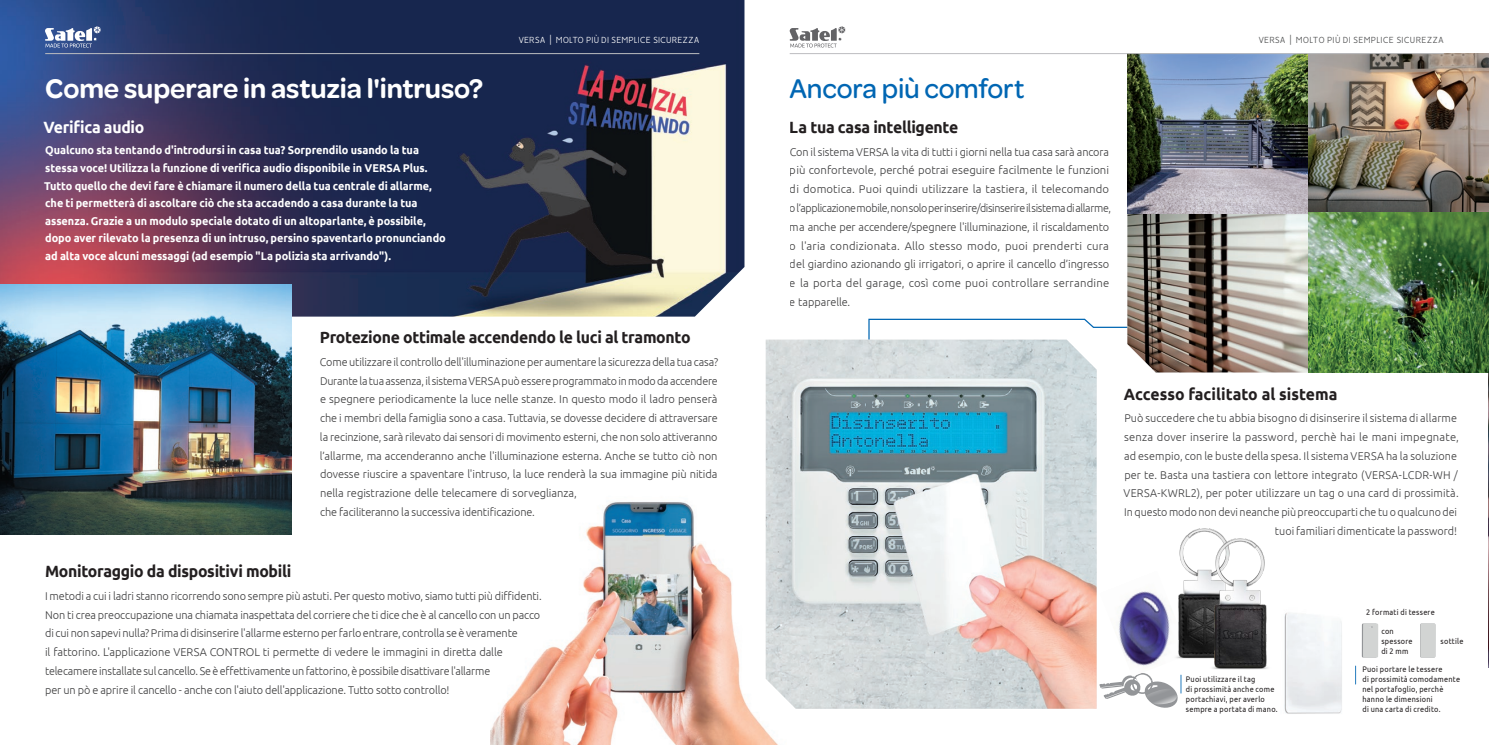
<style>
.page{position:relative;width:1489px;height:745px;background:#fff}
.page>*{position:absolute;margin:0;border:0;box-sizing:border-box;transform-origin:0 0}
.t1{font:600 28.75px "Omnes";letter-spacing:-.005em;color:#fff}
.t2{font:500 28.75px "Omnes";letter-spacing:-.005em;color:#0166b3}
.t3{font:700 16.25px "Ubuntu";letter-spacing:-.02em;color:#231f20}
.t4{font:700 16.25px "Ubuntu";color:#231f20}
.t5{font:700 16.25px "Ubuntu";letter-spacing:-.02em;color:#fff}
.t6{font:300 11.25px/18.8px "Ubuntu";letter-spacing:-.005em;color:#3e3e3f}
.t7{font:700 11.25px/17.5px "Ubuntu";letter-spacing:-.005em;color:#fff}
.t8{font:300 10px "Vision";color:#fff}
.t9{font:300 10px "Vision";letter-spacing:.01em;color:#4b4c4d}
.t10{font:8.12px/10px "Ubuntu";letter-spacing:.035em;color:#231f20;scale:.9 1}
</style>
<div class="page">
<img style="left:0;top:0;width:744px;height:316px">
<img style="left:491px;top:502px;width:344px;height:242px">
<img style="left:0;top:284px;width:292px;height:250px">
<hr style="left:45px;top:53px;width:654px;height:1px;background:#bcbdc0">
<svg style="left:45px;top:26px;width:55px;height:21px"></svg>
<img style="left:1488px;top:372px;width:1px;height:295px">
<svg style="left:868px;top:318px;width:439px;height:117px"></svg>
<img style="left:1127px;top:213px;width:180px;height:159px">
<img style="left:1127px;top:54px;width:180px;height:159px">
<img style="left:1307px;top:53px;width:181px;height:160px">
<img style="left:1307px;top:213px;width:181px;height:159px">
<svg style="left:1361px;top:623px;width:16px;height:34px"></svg>
<div style="left:1420px;top:623px;width:15px;height:34px;background:#d2d4d3"></div>
<img style="left:1284px;top:613px;width:58px;height:101px">
<img style="left:765px;top:339px;width:331px;height:369px">
<img style="left:1118px;top:591px;width:52px;height:75px">
<hr style="left:789px;top:53px;width:654px;height:1px;background:#bcbdc0">
<svg style="left:789px;top:26px;width:56px;height:21px"></svg>
<svg style="left:1099px;top:673px;width:73px;height:34px"></svg>
<img style="left:1172px;top:528px;width:53px;height:179px">
<img style="left:1207px;top:538px;width:61px;height:169px">
<h1 class="t1" style="left:45px;top:68px;width:439px">Come superare in astuzia l'intruso?</h1>
<h2 class="t5" style="left:44px;top:118px;width:102px">Verifica audio</h2>
<p class="t7" style="left:44px;top:141px;width:403px">Qualcuno sta tentando d'introdursi in casa tua? Sorprendilo usando la tua stessa voce! Utilizza la funzione di verifica audio disponibile in VERSA Plus.<br>Tutto quello che devi fare è chiamare il numero della tua centrale di allarme, che ti permetterà di ascoltare ciò che sta accadendo a casa durante la tua assenza. Grazie a un modulo speciale dotato di un altoparlante, è possibile, dopo aver rilevato la presenza di un intruso, persino spaventarlo pronunciando ad alta voce alcuni messaggi (ad esempio "La polizia sta arrivando").</p>
<p class="t8" style="left:518px;top:34px;width:182px">VERSA | MOLTO PIÙ DI SEMPLICE SICUREZZA</p>
<h2 class="t3" style="left:320px;top:327px;width:372px">Protezione ottimale accendendo le luci al tramonto</h2>
<p class="t6" style="left:320px;top:352px;width:400px">Come utilizzare il controllo dell'illuminazione per aumentare la sicurezza della tua casa?<br>Durante la tua assenza, il sistema VERSA può essere programmato in modo da accendere e spegnere periodicamente la luce nelle stanze. In questo modo il ladro penserà che i membri della famiglia sono a casa. Tuttavia, se dovesse decidere di attraversare la recinzione, sarà rilevato dai sensori di movimento esterni, che non solo attiveranno l’allarme, ma accenderanno anche l'illuminazione esterna. Anche se tutto ciò non dovesse riuscire a spaventare l'intruso, la luce renderà la sua immagine più nitida nella registrazione delle telecamere di sorveglianza,<br>che faciliteranno la successiva identificazione.</p>
<h2 class="t3" style="left:45px;top:561px;width:248px">Monitoraggio da dispositivi mobili</h2>
<p class="t6" style="left:45px;top:585px;width:498px">I metodi a cui i ladri stanno ricorrendo sono sempre più astuti. Per questo motivo, siamo tutti più diffidenti.<br>Non ti crea preoccupazione una chiamata inaspettata del corriere che ti dice che è al cancello con un pacco di cui non sapevi nulla? Prima di disinserire l'allarme esterno per farlo entrare, controlla se è veramente<br>il fattorino. L'applicazione VERSA CONTROL ti permette di vedere le immagini in diretta dalle telecamere installate sul cancello. Se è effettivamente un fattorino, è possibile disattivare l'allarme<br>per un pò e aprire il cancello - anche con l'aiuto dell'applicazione. Tutto sotto controllo!</p>
<h1 class="t2" style="left:789px;top:69px;width:236px">Ancora più comfort</h1>
<h2 class="t3" style="left:789px;top:118px;width:170px">La tua casa intelligente</h2>
<p class="t6" style="left:789px;top:142px;width:323px">Con il sistema VERSA la vita di tutti i giorni nella tua casa sarà ancora più confortevole, perché potrai eseguire facilmente le funzioni di domotica. Puoi quindi utilizzare la tastiera, il telecomando o l’applicazione mobile, non solo per inserire/disinserire il sistema di allarme, ma anche per accendere/spegnere l'illuminazione, il riscaldamento o l'aria condizionata. Allo stesso modo, puoi prenderti cura del giardino azionando gli irrigatori, o aprire il cancello d’ingresso e la porta del garage, così come puoi controllare serrandine e tapparelle.</p>
<p class="t9" style="left:1258px;top:34px;width:187px">VERSA | MOLTO PIÙ DI SEMPLICE SICUREZZA</p>
<h2 class="t4" style="left:1123px;top:384px;width:215px">Accesso facilitato al sistema</h2>
<p class="t6" style="left:1123px;top:408px;width:337px;text-align:right">Può succedere che tu abbia bisogno di disinserire il sistema di allarme senza dover inserire la password, perchè hai le mani impegnate, ad esempio, con le buste della spesa. Il sistema VERSA ha la soluzione per te. Basta una tastiera con lettore integrato (VERSA-LCDR-WH / VERSA-KWRL2), per poter utilizzare un tag o una card di prossimità.<br>In questo modo non devi neanche più preoccuparti che tu o qualcuno dei tuoi familiari dimenticate la password!</p>
<p class="t10" style="left:1366px;top:606px;width:78px">2 formati di tessere</p>
<p class="t10" style="left:1185px;top:673px;width:103px">Puoi utilizzare il tag<br>di prossimità anche come portachiavi, per averlo sempre a portata di mano.</p>
<p class="t10" style="left:1381px;top:625px;width:36px">con spessore di 2 mm</p>
<p class="t10" style="left:1440px;top:635px;width:27px">sottile</p>
<p class="t10" style="left:1362px;top:663px;width:110px">Puoi portare le tessere<br>di prossimità comodamente nel portafoglio, perchè hanno le dimensioni<br>di una carta di credito.</p>
</div>
